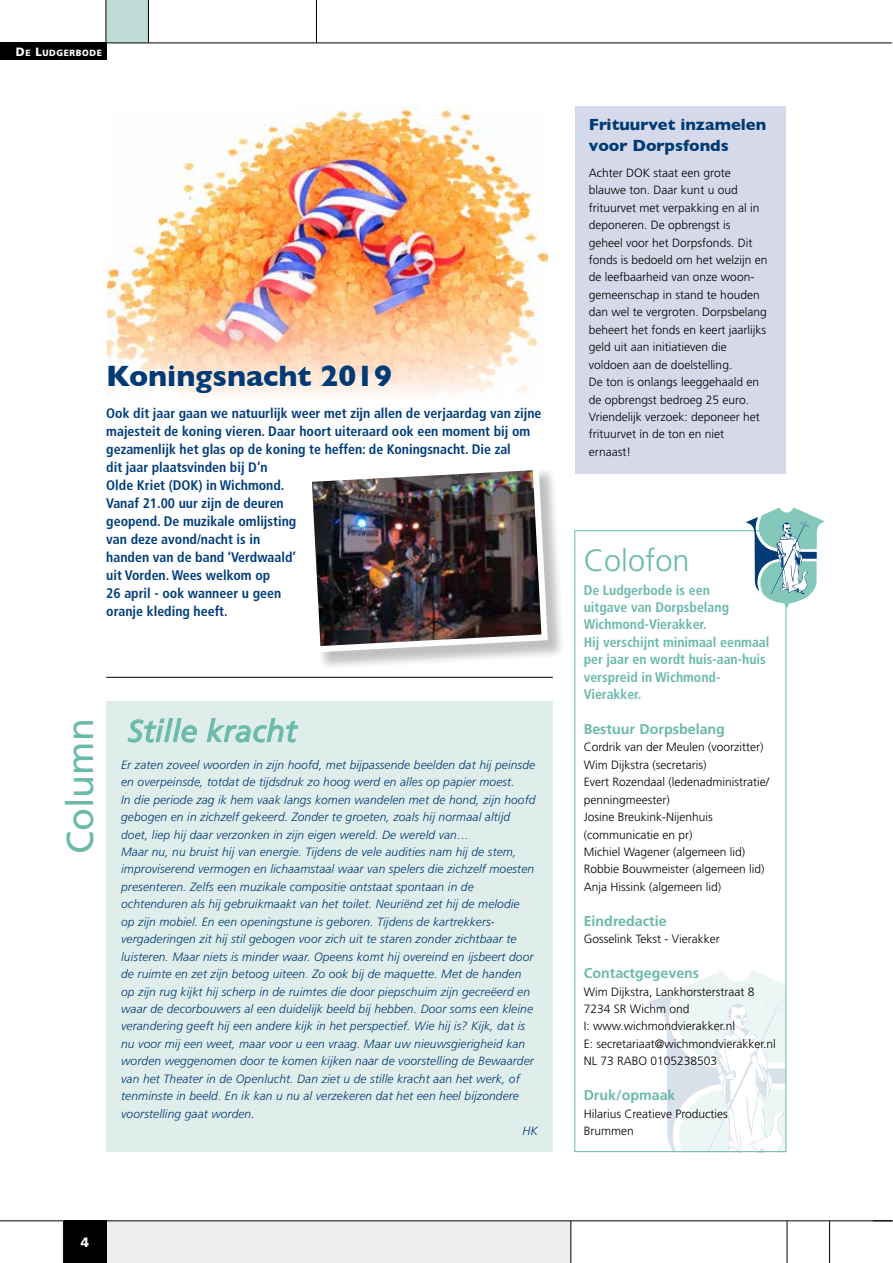
<style>
.page{position:relative;width:893px;height:1263px;background:#fff}
.page>*{position:absolute;margin:0;border:0;box-sizing:border-box;transform-origin:0 0}
.t1{font:37.5px "Frutiger";color:#6abaab}
.t2{font:italic 30.75px "Frutiger";color:#6abaab}
.t3{font:300 30.75px "Frutiger";color:#6abaab}
.t4{font:700 30px "Gill Sans";color:#003b75}
.t5{font:700 16.5px/21px "Gill Sans";color:#003b75}
.t6{font:700 14.25px "Frutiger";color:#6abaab}
.t7{font:700 condensed 13.8px/18px "Frutiger";color:#003d7c}
.t8{font:700 condensed 13.8px/17.4px "Frutiger";color:#6abaab}
.t9{font:900 13.5px "Frutiger";color:#fff}
.t10{font:italic 300 12px "Frutiger";letter-spacing:.01em;color:#003b75}
.t11{font:300 12px/17.4px "Frutiger";color:#000}
.t12{font:900 9px "Frutiger";letter-spacing:.075em;color:#fff;scale:.95 1}
.s1{font-size:12px}
</style>
<div class="page">
<div style="left:106px;top:0;width:42px;height:43px;background:#bfddd6"></div>
<div style="left:106px;top:1221px;width:465px;height:42px;background:#ededed"></div>
<div style="left:64px;top:1220px;width:42px;height:43px;background:#000"></div>
<hr style="left:0;top:1220px;width:892px;height:1px;background:#000">
<hr style="left:106px;top:0;width:1px;height:43px;background:#000">
<hr style="left:0;top:43px;width:892px;height:1px;background:#000">
<hr style="left:63px;top:1221px;width:1px;height:42px;background:#000">
<hr style="left:829px;top:1221px;width:1px;height:42px;background:#000">
<hr style="left:787px;top:1221px;width:1px;height:42px;background:#000">
<hr style="left:106px;top:1220px;width:1px;height:43px;background:#000">
<hr style="left:570px;top:1221px;width:1px;height:42px;background:#000">
<hr style="left:316px;top:0;width:1px;height:43px;background:#000">
<hr style="left:148px;top:0;width:1px;height:43px;background:#000">
<svg style="left:873px;top:1220px;width:20px;height:1px"></svg>
<img style="left:107px;top:106px;width:441px;height:290px">
<div style="left:106px;top:701px;width:447px;height:451px;background:#e0eeeb"></div>
<div style="left:0;top:43px;width:106px;height:17px;background:#000"></div>
<hr style="left:106px;top:677px;width:447px;height:1px;background:#000">
<svg style="left:647px;top:972px;width:137px;height:178px"></svg>
<div style="left:574px;top:530px;width:212px;height:622px;border:1px solid #6abaab"></div>
<svg style="left:745px;top:507px;width:80px;height:102px"></svg>
<svg style="left:128px;top:718px;width:69px;height:24px"></svg>
<svg style="left:207px;top:718px;width:91px;height:24px"></svg>
<div style="left:575px;top:106px;width:211px;height:368px;background:#d5d9e9"></div>
<div style="left:308px;top:467px;width:258px;height:204px;background:#000;opacity:.25"></div>
<img style="left:308px;top:467px;width:243px;height:188px">
<p class="t12" style="left:16px;top:47px;width:92px"><span class="s1">D</span>E <span class="s1">L</span>UDGERBODE</p>
<h3 class="t4" style="left:106px;top:352px;width:287px">Koningsnacht 2019</h3>
<p class="t7" style="left:106px;top:405px;width:437px">Ook dit jaar gaan we natuurlijk weer met zijn allen de verjaardag van zijne majesteit de koning vieren. Daar hoort uiteraard ook een moment bij om gezamenlijk het glas op de koning te heffen: de Koningsnacht. Die zal<br>dit jaar plaatsvinden bij D’n<br>Olde Kriet (DOK) in Wichmond.<br>Vanaf 21.00 uur zijn de deuren<br>geopend. De muzikale omlijsting<br>van deze avond/nacht is in<br>handen van de band ‘Verdwaald’<br>uit Vorden. Wees welkom op<br>26 april - ook wanneer u geen<br>oranje kleding heeft.</p>
<h1 class="t1" style="left:58px;top:854px;width:137px;rotate:-90deg">Column</h1>
<h2 class="t2" style="left:128px;top:713px;width:171px">Stille kracht</h2>
<p class="t10" style="left:121px;top:758px;width:416px">Er zaten zoveel woorden in zijn hoofd, met bijpassende beelden dat hij peinsde</p>
<p class="t10" style="left:121px;top:775px;width:395px">en overpeinsde, totdat de tijdsdruk zo hoog werd en alles op papier moest.</p>
<p class="t10" style="left:121px;top:793px;width:416px">In die periode zag ik hem vaak langs komen wandelen met de hond, zijn hoofd</p>
<p class="t10" style="left:121px;top:810px;width:390px">gebogen en in zichzelf gekeerd. Zonder te groeten, zoals hij normaal altijd</p>
<p class="t10" style="left:121px;top:827px;width:349px">doet, liep hij daar verzonken in zijn eigen wereld. De wereld van…</p>
<p class="t10" style="left:121px;top:845px;width:397px">Maar nu, nu bruist hij van energie. Tijdens de vele audities nam hij de stem,</p>
<p class="t10" style="left:121px;top:862px;width:415px">improviserend vermogen en lichaamstaal waar van spelers die zichzelf moesten</p>
<p class="t10" style="left:121px;top:880px;width:354px">presenteren. Zelfs een muzikale compositie ontstaat spontaan in de</p>
<p class="t10" style="left:121px;top:897px;width:400px">ochtenduren als hij gebruikmaakt van het toilet. Neuriënd zet hij de melodie</p>
<p class="t10" style="left:121px;top:915px;width:375px">op zijn mobiel. En een openingstune is geboren. Tijdens de kartrekkers-</p>
<p class="t10" style="left:121px;top:932px;width:397px">vergaderingen zit hij stil gebogen voor zich uit te staren zonder zichtbaar te</p>
<p class="t10" style="left:121px;top:950px;width:414px">luisteren. Maar niets is minder waar. Opeens komt hij overeind en ijsbeert door</p>
<p class="t10" style="left:121px;top:967px;width:402px">de ruimte en zet zijn betoog uiteen. Zo ook bij de maquette. Met de handen</p>
<p class="t10" style="left:121px;top:984px;width:410px">op zijn rug kijkt hij scherp in de ruimtes die door piepschuim zijn gecreëerd en</p>
<p class="t10" style="left:121px;top:1002px;width:413px">waar de decorbouwers al een duidelijk beeld bij hebben. Door soms een kleine</p>
<p class="t10" style="left:121px;top:1019px;width:405px">verandering geeft hij een andere kijk in het perspectief. Wie hij is? Kijk, dat is</p>
<p class="t10" style="left:121px;top:1037px;width:406px">nu voor mij een weet, maar voor u een vraag. Maar uw nieuwsgierigheid kan</p>
<p class="t10" style="left:121px;top:1054px;width:414px">worden weggenomen door te komen kijken naar de voorstelling de Bewaarder</p>
<p class="t10" style="left:121px;top:1072px;width:400px">van het Theater in de Openlucht. Dan ziet u de stille kracht aan het werk, of</p>
<p class="t10" style="left:121px;top:1089px;width:399px">tenminste in beeld. En ik kan u nu al verzekeren dat het een heel bijzondere</p>
<p class="t10" style="left:121px;top:1106px;width:135px">voorstelling gaat worden.</p>
<p class="t10" style="left:522px;top:1124px;width:17px">HK</p>
<p class="t9" style="left:81px;top:1234px;width:10px">4</p>
<h3 class="t5" style="left:589px;top:114px;width:179px">Frituurvet inzamelen voor Dorpsfonds</h3>
<p class="t11" style="left:589px;top:164px;width:180px">Achter DOK staat een grote blauwe ton. Daar kunt u oud frituurvet met verpakking en al in deponeren. De opbrengst is geheel voor het Dorpsfonds. Dit fonds is bedoeld om het welzijn en de leefbaarheid van onze woon&shy;gemeenschap in stand te houden dan wel te vergroten. Dorpsbelang beheert het fonds en keert jaarlijks geld uit aan initiatieven die voldoen aan de doelstelling.<br>De ton is onlangs leeggehaald en de opbrengst bedroeg 25 euro.<br>Vriendelijk verzoek: deponeer het frituurvet ín de ton en niet ernaast!</p>
<h2 class="t3" style="left:584px;top:543px;width:107px">Colofon</h2>
<p class="t8" style="left:584px;top:581px;width:187px">De Ludgerbode is een<br>uitgave van Dorpsbelang<br>Wichmond-Vierakker.<br>Hij verschijnt minimaal eenmaal per jaar en wordt huis-aan-huis verspreid in Wichmond-<br>Vierakker.</p>
<p class="t6" style="left:584px;top:721px;width:143px">Bestuur Dorpsbelang</p>
<p class="t11" style="left:584px;top:738px;width:187px">Cordrik van der Meulen (voorzitter)<br>Wim Dijkstra (secretaris)<br>Evert Rozendaal (ledenadministratie/ penningmeester)<br>Josine Breukink-Nijenhuis (communicatie en pr)<br>Michiel Wagener (algemeen lid)<br>Robbie Bouwmeister (algemeen lid)<br>Anja Hissink (algemeen lid)</p>
<p class="t6" style="left:584px;top:912px;width:84px">Eindredactie</p>
<p class="t11" style="left:584px;top:930px;width:138px">Gosselink Tekst - Vierakker</p>
<p class="t6" style="left:584px;top:965px;width:117px">Contactgegevens</p>
<p class="t11" style="left:584px;top:983px;width:194px">Wim Dijkstra, Lankhorsterstraat 8<br>7234 SR Wichm ond<br>I: www.wichmondvierakker.nl<br>E: secretariaat@wichmondvierakker.nl<br>NL 73 RABO 0105238503</p>
<p class="t6" style="left:584px;top:1087px;width:93px">Druk/opmaak</p>
<p class="t11" style="left:584px;top:1105px;width:146px">Hilarius Creatieve Producties<br>Brummen</p>
</div>
